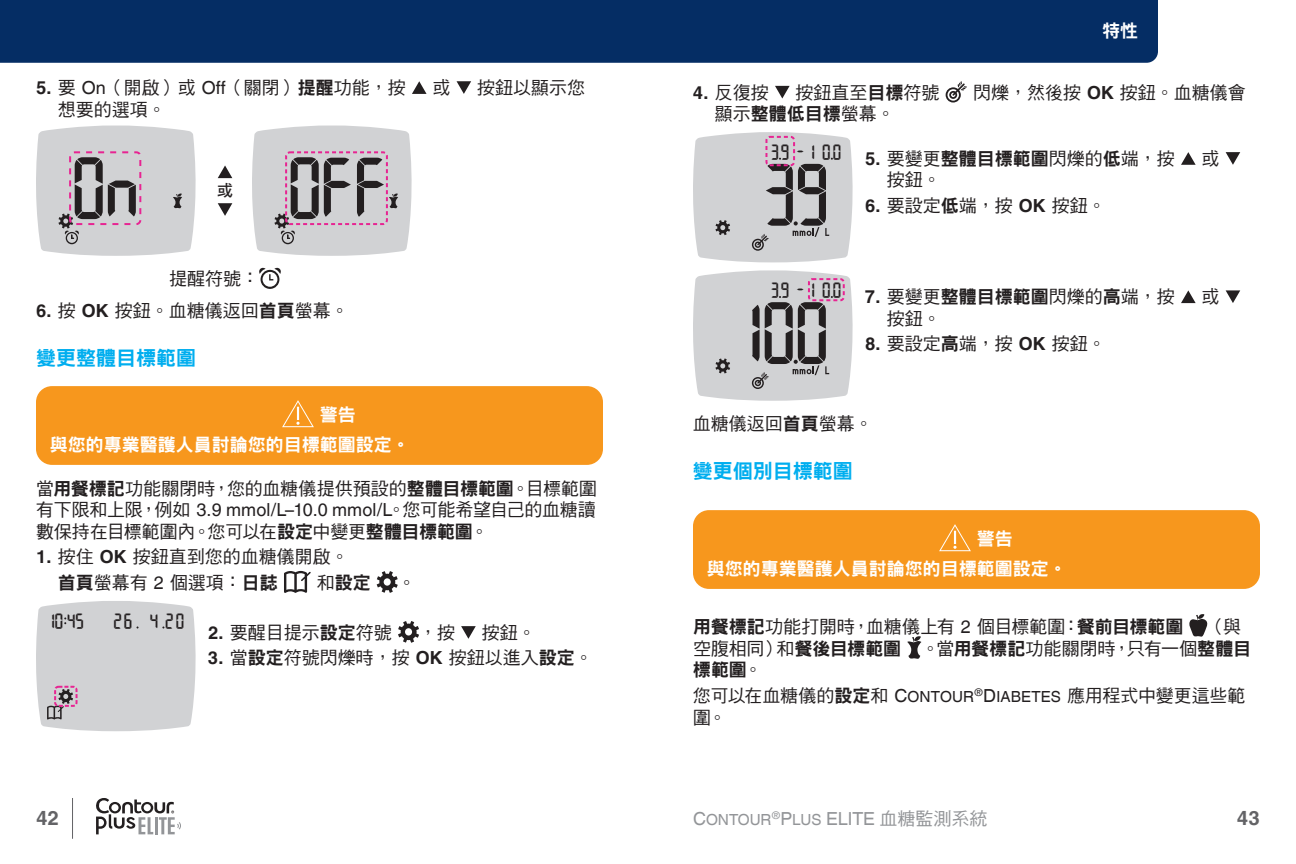
<style>
.page{position:relative;width:1296px;height:864px;background:#fff}
.page>*{position:absolute;margin:0;border:0;box-sizing:border-box;transform-origin:0 0}
.t1{font:68px "Segmented Screen Large";color:#231f20}
.t2{font:20px "DF Hei Std W9";color:#00aeef}
.t3{font:700 20px "Helvetica World";color:#636366}
.t4{font:18px/21.6px "DF Hei Std W5";color:#231f20}
.t5{font:18px/29.6px "DF Hei Std W9";color:#fff}
.t6{font:18px "DF Hei Std W5";color:#939598}
.t7{font:18px "DF Hei Std W9";color:#231f20}
.t8{font:16.8px "Segmented Screen Small";color:#231f20}
.t9{font:16.8px "Segmented Screen Large";color:#231f20}
.t10{font:16px "DF Hei Std W7 B5 pc H";color:#231f20}
.t11{font:15.4px "Helvetica World Regular SC850";color:#939598}
.s1{font-family:"Helvetica World";font-weight:700}
.s2{font-family:"Helvetica World"}
.s3{font-family:"DF Hei Std W9"}
.s4{font-family:"DF Hei Std W5"}
.s5{font-family:"Helvetica World Regular SC850"}
.s6{font-family:"Helvetica World Regular SC850";font-size:15.4px}
.s7{font-size:18px}
</style>
<div class="page">
<hr style="left:72px;top:798px;width:1px;height:41px;background:#636366">
<svg style="left:96px;top:798px;width:85px;height:36px"></svg>
<div style="left:0;top:0;width:1158px;height:63px;background:#052d64"></div>
<svg style="left:412px;top:81px;width:15px;height:13px"></svg>
<svg style="left:457px;top:81px;width:14px;height:13px"></svg>
<svg style="left:36px;top:126px;width:160px;height:130px;background:#d1d2d3"></svg>
<div style="left:69px;top:151px;width:72px;height:74px;border:2px dashed #e72492;border-radius:4px"></div>
<svg style="left:218px;top:203px;width:14px;height:13px"></svg>
<svg style="left:218px;top:165px;width:14px;height:13px"></svg>
<svg style="left:252px;top:126px;width:160px;height:130px;background:#d1d2d4"></svg>
<div style="left:285px;top:151px;width:103px;height:74px;border:2px dashed #e72492;border-radius:4px"></div>
<svg style="left:259px;top:268px;width:22px;height:21px"></svg>
<svg style="left:284px;top:571px;width:27px;height:22px"></svg>
<svg style="left:377px;top:571px;width:21px;height:22px"></svg>
<svg style="left:36px;top:601px;width:160px;height:130px;background:#d1d2d4"></svg>
<div style="left:54px;top:686px;width:24px;height:21px;border:2px dashed #e72492;border-radius:3px"></div>
<svg style="left:398px;top:621px;width:21px;height:22px"></svg>
<svg style="left:461px;top:626px;width:15px;height:13px"></svg>
<div style="left:36px;top:386px;width:567px;height:79px;background:#f7971d;border-radius:16px"></div>
<svg style="left:282px;top:400px;width:32px;height:27px"></svg>
<svg style="left:775px;top:86px;width:15px;height:13px"></svg>
<svg style="left:946px;top:81px;width:21px;height:22px"></svg>
<svg style="left:693px;top:132px;width:160px;height:130px;background:#cfd0d2"></svg>
<div style="left:765px;top:136px;width:30px;height:30px;border:2px dashed #e72492;border-radius:3px"></div>
<svg style="left:1181px;top:152px;width:15px;height:13px"></svg>
<svg style="left:1226px;top:152px;width:14px;height:13px"></svg>
<svg style="left:693px;top:270px;width:160px;height:131px;background:#d0d0d2"></svg>
<div style="left:808px;top:278px;width:37px;height:23px;border:2px dashed #e72492;border-radius:3px"></div>
<svg style="left:1181px;top:290px;width:15px;height:13px"></svg>
<svg style="left:1226px;top:290px;width:14px;height:13px"></svg>
<svg style="left:1189px;top:614px;width:18px;height:23px"></svg>
<svg style="left:907px;top:636px;width:14px;height:23px"></svg>
<div style="left:693px;top:510px;width:567px;height:79px;background:#f7971d;border-radius:16px"></div>
<svg style="left:939px;top:524px;width:32px;height:27px"></svg>
<p class="t4" style="left:36px;top:76px;width:371px"><span class="s1">5.</span> 要 <span class="s2">On</span>（開啟）或 <span class="s2">Off</span>（關閉）<span class="s3">提醒</span>功能，按</p>
<p class="t4" style="left:433px;top:76px;width:19px">或</p>
<p class="t4" style="left:477px;top:76px;width:109px">按鈕以顯示您</p>
<p class="t4" style="left:58px;top:98px;width:109px">想要的選項。</p>
<h1 class="t1" style="left:72px;top:157px;width:68px">On</h1>
<p class="t10" style="left:217px;top:182px;width:17px">或</p>
<h1 class="t1" style="left:288px;top:157px;width:101px">Off</h1>
<p class="t4" style="left:169px;top:267px;width:92px">提醒符號：</p>
<p class="t4" style="left:36px;top:299px;width:314px"><span class="s1">6.</span> 按 <span class="s1">OK</span> 按鈕。血糖儀返回<span class="s3">首頁</span>螢幕。</p>
<p class="t2" style="left:36px;top:347px;width:161px">變更整體目標範圍</p>
<p class="t5" style="left:50px;top:400px;width:361px;text-indent:270px">警告<br>與您的專業醫護人員討論您的目標範圍設定。</p>
<p class="t4" style="left:36px;top:477px;width:563px;text-align:justify">當<span class="s3">用餐標記</span>功能關閉時，您的血糖儀提供預設的<span class="s3">整體目標範圍</span>。目標範圍有下限和上限，例如 <span class="s2">3.9 mmol/L–10.0 mmol/L</span>。您可能希望自己的血糖讀數保持在目標範圍內。您可以在<span class="s3">設定</span>中變更<span class="s3">整體目標範圍</span>。</p>
<p class="t4" style="left:58px;top:544px;width:292px;line-height:25.6px;text-indent:-22px"><span class="s1">1.</span> 按住 <span class="s1">OK</span> 按鈕直到您的血糖儀開啟。<span class="s3">首頁</span>螢幕有 <span class="s2">2</span> 個選項：<span class="s3">日誌</span></p>
<p class="t7" style="left:317px;top:573px;width:55px"><span class="s4">和</span>設定</p>
<p class="t4" style="left:398px;top:571px;width:19px">。</p>
<p class="t9" style="left:46px;top:613px;width:39px">10 45</p>
<p class="t8" style="left:112px;top:613px;width:74px">26 420</p>
<p class="t4" style="left:208px;top:621px;width:185px"><span class="s1">2.</span> 要醒目提示<span class="s3">設定</span>符號</p>
<p class="t4" style="left:419px;top:621px;width:37px">，按</p>
<p class="t4" style="left:482px;top:621px;width:55px">按鈕。</p>
<p class="t4" style="left:208px;top:647px;width:386px"><span class="s1">3.</span> 當<span class="s3">設定</span>符號閃爍時，按 <span class="s1">OK</span> 按鈕以進入<span class="s3">設定</span>。</p>
<p class="t5" style="left:1102px;top:16px;width:37px">特性</p>
<p class="t4" style="left:693px;top:81px;width:77px"><span class="s1">4.</span> 反復按</p>
<p class="t4" style="left:796px;top:81px;width:145px">按鈕直至<span class="s3">目標</span>符號</p>
<p class="t4" style="left:973px;top:81px;width:274px">閃爍，然後按 <span class="s1">OK</span> 按鈕。血糖儀會</p>
<p class="t4" style="left:715px;top:103px;width:181px">顯示<span class="s3">整體低目標</span>螢幕。</p>
<p class="t8" style="left:769px;top:144px;width:74px">39 -1 00</p>
<h1 class="t1" style="left:762px;top:163px;width:68px">39</h1>
<p class="t4" style="left:865px;top:147px;width:311px"><span class="s1">5.</span> 要變更<span class="s3">整體目標範圍</span>閃爍的<span class="s3">低</span>端，按</p>
<p class="t4" style="left:1202px;top:147px;width:19px">或</p>
<p class="t4" style="left:887px;top:169px;width:55px">按鈕。</p>
<p class="t4" style="left:865px;top:194px;width:242px"><span class="s1">6.</span> 要設定<span class="s3">低</span>端，按 <span class="s1">OK</span> 按鈕。</p>
<p class="t8" style="left:769px;top:283px;width:74px">39 -1 00</p>
<h1 class="t1" style="left:729px;top:301px;width:101px">100</h1>
<p class="t4" style="left:865px;top:286px;width:311px"><span class="s1">7.</span> 要變更<span class="s3">整體目標範圍</span>閃爍的<span class="s3">高</span>端，按</p>
<p class="t4" style="left:1202px;top:286px;width:19px">或</p>
<p class="t4" style="left:887px;top:307px;width:55px">按鈕。</p>
<p class="t4" style="left:865px;top:333px;width:242px"><span class="s1">8.</span> 要設定<span class="s3">高</span>端，按 <span class="s1">OK</span> 按鈕。</p>
<p class="t4" style="left:693px;top:413px;width:181px">血糖儀返回<span class="s3">首頁</span>螢幕。</p>
<p class="t2" style="left:693px;top:460px;width:161px">變更個別目標範圍</p>
<p class="t5" style="left:707px;top:524px;width:361px;text-indent:270px">警告<br>與您的專業醫護人員討論您的目標範圍設定。</p>
<p class="t4" style="left:693px;top:615px;width:560px;line-height:22.2px;text-indent:514px">（與空腹相同）和<span class="s3">餐後目標範圍</span> 。當<span class="s3">用餐標記</span>功能關閉時，只有一個<span class="s3">整體目</span></p>
<p class="t7" style="left:693px;top:660px;width:71px">標範圍<span class="s4">。</span></p>
<p class="t4" style="left:693px;top:684px;width:554px">您可以在血糖儀的<span class="s3">設定</span>和 <span class="s5">C</span><span class="s6">ONTOUR</span><sup>®</sup><span class="s5">D</span><span class="s6">IABETES</span> 應用程式中變更這些範圍。</p>
<p class="t4" style="left:693px;top:615px;width:492px"><span class="s3">用餐標記</span>功能打開時，血糖儀上有 <span class="s2">2</span> 個目標範圍：<span class="s3">餐前目標範圍</span></p>
<p class="t6" style="left:772px;top:809px;width:217px"><sup>®</sup><span class="s5">P</span><span class="s6">LUS</span> <span class="s2">ELITE</span> 血糖監測系統</p>
<p class="t3" style="left:36px;top:807px;width:25px">42</p>
<p class="t11" style="left:693px;top:811px;width:80px"><span class="s7">C</span>ONTOUR</p>
<p class="t3" style="left:1237px;top:807px;width:25px">43</p>
</div>
